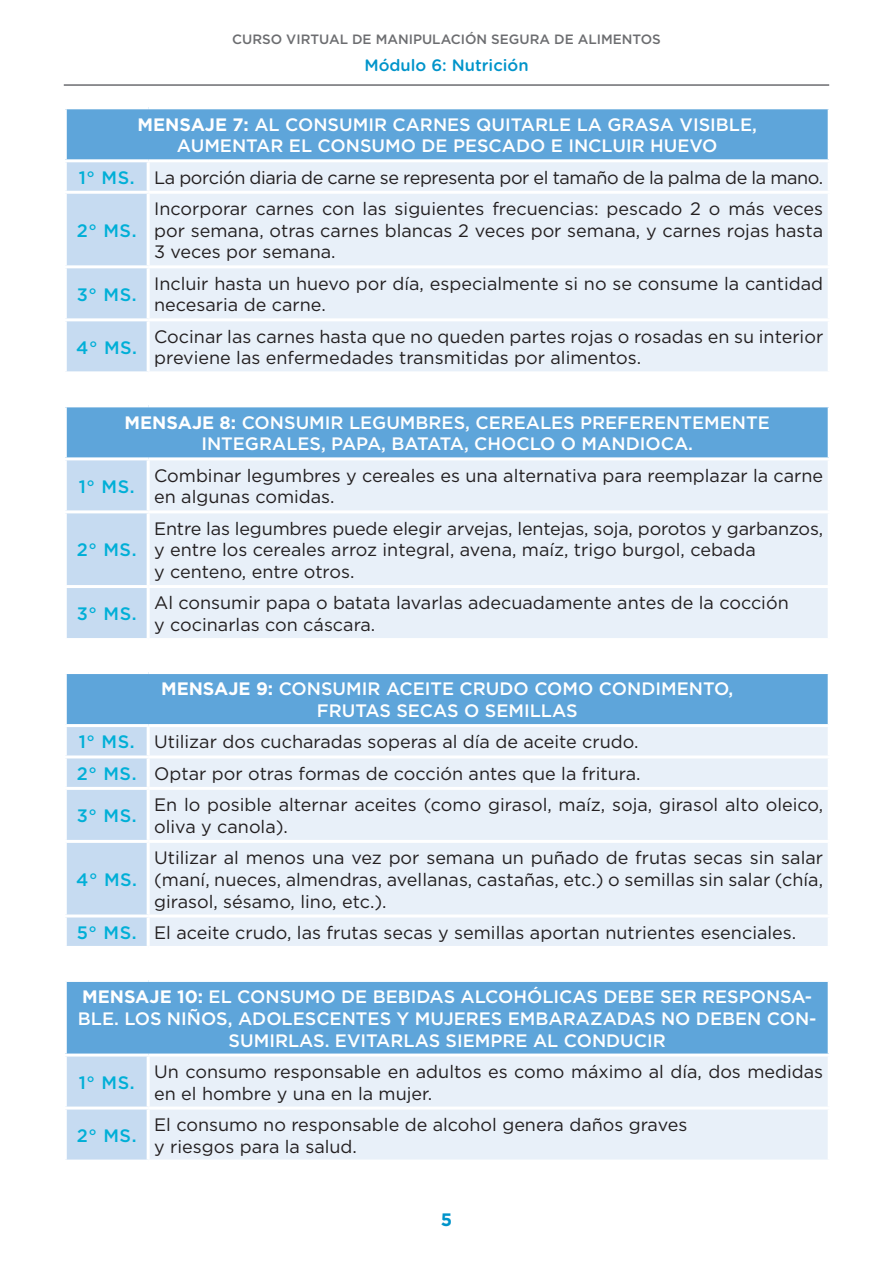
<style>
.page{position:relative;width:893px;height:1263px;background:#fff}
.page>*{position:absolute;margin:0;border:0;box-sizing:border-box;transform-origin:0 0}
.t1{font:18px/21.6px "Gotham";color:#231f20}
.t2{font:500 18px/21.6px "Gotham";color:#fff;text-align:center}
.t3{font:18px "Gotham";letter-spacing:-.02em;color:#231f20}
.t4{font:500 18px "Gotham";letter-spacing:.03em;color:#00afd7}
.t5{font:700 18px "Gotham";color:#0094ca}
.t6{font:500 16.5px "Gotham Rounded";color:#0094ca}
.t7{font:500 13.5px "Gotham";color:#6c6d70}
.s1{font-weight:700}
.s2{font-weight:500;color:#00afd7}
</style>
<div class="page">
<hr style="left:64px;top:84px;width:765px;height:2px;background:#6c6d70">
<div style="left:65px;top:108px;width:764px;height:53px;background:#5ea5da"></div>
<div style="left:67px;top:162px;width:80px;height:209px;background:#c6dbf1"></div>
<div style="left:150px;top:162px;width:678px;height:209px;background:#e8f0f9"></div>
<hr style="left:64px;top:106px;width:84px;height:3px;background:#fff">
<hr style="left:64px;top:109px;width:3px;height:50px;background:#fff">
<hr style="left:148px;top:106px;width:683px;height:3px;background:#fff">
<hr style="left:828px;top:109px;width:3px;height:50px;background:#fff">
<hr style="left:64px;top:159px;width:84px;height:3px;background:#fff">
<hr style="left:148px;top:159px;width:683px;height:3px;background:#fff">
<hr style="left:64px;top:191px;width:84px;height:3px;background:#fff">
<hr style="left:148px;top:191px;width:683px;height:3px;background:#fff">
<hr style="left:64px;top:265px;width:84px;height:3px;background:#fff">
<hr style="left:148px;top:265px;width:683px;height:3px;background:#fff">
<hr style="left:64px;top:318px;width:84px;height:3px;background:#fff">
<hr style="left:148px;top:318px;width:683px;height:3px;background:#fff">
<div style="left:65px;top:406px;width:764px;height:53px;background:#5ea5da"></div>
<div style="left:67px;top:460px;width:80px;height:178px;background:#c6dbf1"></div>
<div style="left:150px;top:460px;width:678px;height:178px;background:#e8f0f9"></div>
<hr style="left:64px;top:404px;width:84px;height:3px;background:#fff">
<hr style="left:64px;top:407px;width:3px;height:50px;background:#fff">
<hr style="left:148px;top:404px;width:683px;height:3px;background:#fff">
<hr style="left:828px;top:407px;width:3px;height:50px;background:#fff">
<hr style="left:64px;top:457px;width:84px;height:3px;background:#fff">
<hr style="left:148px;top:457px;width:683px;height:3px;background:#fff">
<hr style="left:64px;top:510px;width:84px;height:3px;background:#fff">
<hr style="left:148px;top:510px;width:683px;height:3px;background:#fff">
<hr style="left:64px;top:585px;width:84px;height:3px;background:#fff">
<hr style="left:148px;top:585px;width:683px;height:3px;background:#fff">
<div style="left:65px;top:672px;width:764px;height:53px;background:#5ea5da"></div>
<div style="left:67px;top:727px;width:80px;height:219px;background:#c6dbf1"></div>
<div style="left:150px;top:727px;width:678px;height:219px;background:#e8f0f9"></div>
<hr style="left:64px;top:671px;width:84px;height:3px;background:#fff">
<hr style="left:64px;top:674px;width:3px;height:50px;background:#fff">
<hr style="left:148px;top:671px;width:683px;height:3px;background:#fff">
<hr style="left:828px;top:674px;width:3px;height:50px;background:#fff">
<hr style="left:64px;top:724px;width:84px;height:3px;background:#fff">
<hr style="left:148px;top:724px;width:683px;height:3px;background:#fff">
<hr style="left:64px;top:755px;width:84px;height:3px;background:#fff">
<hr style="left:148px;top:755px;width:683px;height:3px;background:#fff">
<hr style="left:64px;top:787px;width:84px;height:3px;background:#fff">
<hr style="left:148px;top:787px;width:683px;height:3px;background:#fff">
<hr style="left:64px;top:840px;width:84px;height:3px;background:#fff">
<hr style="left:148px;top:840px;width:683px;height:3px;background:#fff">
<hr style="left:64px;top:914px;width:84px;height:3px;background:#fff">
<hr style="left:148px;top:914px;width:683px;height:3px;background:#fff">
<div style="left:65px;top:980px;width:764px;height:75px;background:#5ea5da"></div>
<div style="left:67px;top:1056px;width:80px;height:103px;background:#c6dbf1"></div>
<div style="left:150px;top:1056px;width:678px;height:103px;background:#e8f0f9"></div>
<hr style="left:64px;top:979px;width:84px;height:3px;background:#fff">
<hr style="left:64px;top:982px;width:3px;height:71px;background:#fff">
<hr style="left:148px;top:979px;width:683px;height:3px;background:#fff">
<hr style="left:828px;top:982px;width:3px;height:71px;background:#fff">
<hr style="left:64px;top:1053px;width:84px;height:3px;background:#fff">
<hr style="left:148px;top:1053px;width:683px;height:3px;background:#fff">
<hr style="left:64px;top:1106px;width:84px;height:3px;background:#fff">
<hr style="left:148px;top:1106px;width:683px;height:3px;background:#fff">
<p class="t7" style="left:232px;top:30px;width:430px">CURSO VIRTUAL DE MANIPULACIÓN SEGURA DE ALIMENTOS</p>
<p class="t6" style="left:364px;top:53px;width:166px">Módulo 6: Nutrición</p>
<p class="t2" style="left:138px;top:113px;width:621px"><span class="s1">MENSAJE 7:</span> AL CONSUMIR CARNES QUITARLE LA GRASA VISIBLE,<br>AUMENTAR EL CONSUMO DE PESCADO E INCLUIR HUEVO</p>
<p class="t3" style="left:79px;top:166px;width:746px"><span class="s2">1° MS.</span> La porción diaria de carne se representa por el tamaño de la palma de la mano.</p>
<p class="t4" style="left:77px;top:219px;width:61px">2° MS.</p>
<p class="t1" style="left:154px;top:198px;width:670px;text-align:justify">Incorporar carnes con las siguientes frecuencias: pescado 2 o más veces por semana, otras carnes blancas 2 veces por semana, y carnes rojas hasta 3 veces por semana.</p>
<p class="t4" style="left:77px;top:282px;width:61px">3° MS.</p>
<p class="t1" style="left:154px;top:272px;width:670px">Incluir hasta un huevo por día, especialmente si no se consume la cantidad necesaria de carne.</p>
<p class="t4" style="left:76px;top:335px;width:62px">4° MS.</p>
<p class="t1" style="left:154px;top:325px;width:671px">Cocinar las carnes hasta que no queden partes rojas o rosadas en su interior previene las enfermedades transmitidas por alimentos.</p>
<p class="t2" style="left:125px;top:411px;width:647px"><span class="s1">MENSAJE 8:</span> CONSUMIR LEGUMBRES, CEREALES PREFERENTEMENTE<br>INTEGRALES, PAPA, BATATA, CHOCLO O MANDIOCA.</p>
<p class="t4" style="left:79px;top:474px;width:57px">1° MS.</p>
<p class="t1" style="left:154px;top:464px;width:671px">Combinar legumbres y cereales es una alternativa para reemplazar la carne en algunas comidas.</p>
<p class="t4" style="left:77px;top:538px;width:61px">2° MS.</p>
<p class="t1" style="left:154px;top:517px;width:670px">Entre las legumbres puede elegir arvejas, lentejas, soja, porotos y garbanzos, y entre los cereales arroz integral, avena, maíz, trigo burgol, cebada<br>y centeno, entre otros.</p>
<p class="t4" style="left:77px;top:602px;width:61px">3° MS.</p>
<p class="t1" style="left:154px;top:592px;width:636px">Al consumir papa o batata lavarlas adecuadamente antes de la cocción y cocinarlas con cáscara.</p>
<p class="t2" style="left:161px;top:678px;width:574px"><span class="s1">MENSAJE 9:</span> CONSUMIR ACEITE CRUDO COMO CONDIMENTO,<br>FRUTAS SECAS O SEMILLAS</p>
<p class="t1" style="left:77px;top:726px;width:565px;line-height:31.3px"><span class="s2">1° MS.</span> Utilizar dos cucharadas soperas al día de aceite crudo.<br><span class="s2">2° MS.</span> Optar por otras formas de cocción antes que la fritura.</p>
<p class="t4" style="left:77px;top:804px;width:61px">3° MS.</p>
<p class="t1" style="left:154px;top:794px;width:671px">En lo posible alternar aceites (como girasol, maíz, soja, girasol alto oleico, oliva y canola).</p>
<p class="t4" style="left:76px;top:868px;width:62px">4° MS.</p>
<p class="t1" style="left:154px;top:847px;width:670px;text-align:justify">Utilizar al menos una vez por semana un puñado de frutas secas sin salar (maní, nueces, almendras, avellanas, castañas, etc.) o semillas sin salar (chía, girasol, sésamo, lino, etc.).</p>
<p class="t1" style="left:77px;top:921px;width:721px"><span class="s2">5° MS.</span> El aceite crudo, las frutas secas y semillas aportan nutrientes esenciales.</p>
<p class="t2" style="left:78px;top:986px;width:740px"><span class="s1">MENSAJE 10:</span> EL CONSUMO DE BEBIDAS ALCOHÓLICAS DEBE SER RESPONSA-<br>BLE. LOS NIÑOS, ADOLESCENTES Y MUJERES EMBARAZADAS NO DEBEN CON-<br>SUMIRLAS. EVITARLAS SIEMPRE AL CONDUCIR</p>
<p class="t4" style="left:79px;top:1070px;width:57px">1° MS.</p>
<p class="t1" style="left:154px;top:1060px;width:670px">Un consumo responsable en adultos es como máximo al día, dos medidas en el hombre y una en la mujer.</p>
<p class="t4" style="left:77px;top:1123px;width:61px">2° MS.</p>
<p class="t1" style="left:154px;top:1113px;width:535px">El consumo no responsable de alcohol genera daños graves y riesgos para la salud.</p>
<p class="t5" style="left:441px;top:1208px;width:13px">5</p>
</div>
